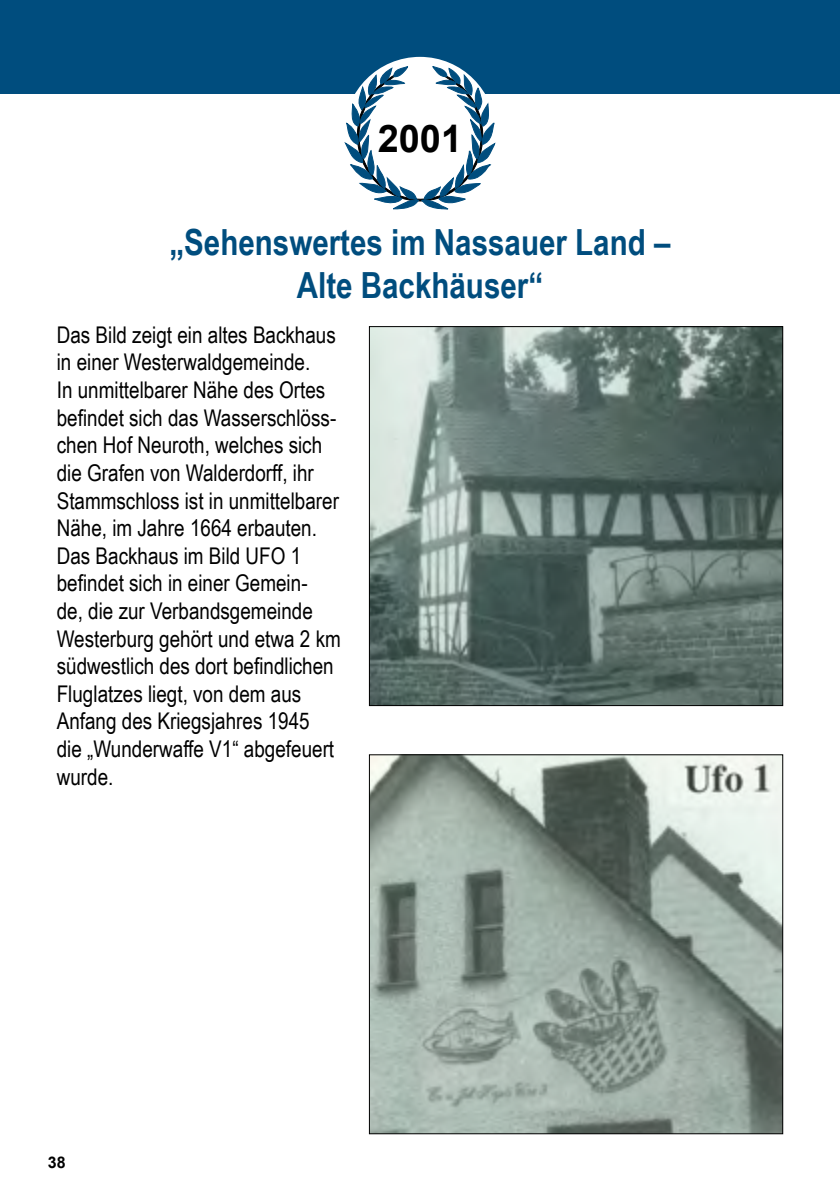
<style>
.page{position:relative;width:840px;height:1191px;background:#fff}
.page>*{position:absolute;margin:0;border:0;box-sizing:border-box;transform-origin:0 0}
.t1{font:700 38px "Arial";color:#000}
.t2{font:700 36px/43.2px "Arial Narrow";color:#004d7e;text-align:center}
.t3{font:23px/27.6px "Arial Narrow";color:#000}
.t4{font:700 16px "Arial";color:#000}
</style>
<div class="page">
<div style="left:0;top:0;width:839px;height:94px;background:#004d7e"></div>
<svg style="left:345px;top:65px;width:150px;height:144px"></svg>
<img style="left:371px;top:328px;width:409px;height:376px">
<div style="left:369px;top:326px;width:413px;height:380px;border:1px solid #000"></div>
<img style="left:371px;top:756px;width:409px;height:376px">
<div style="left:369px;top:754px;width:413px;height:380px;border:1px solid #000"></div>
<h1 class="t1" style="left:377px;top:113px;width:86px">2001</h1>
<h2 class="t2" style="left:169px;top:219px;width:502px">„Sehenswertes im Nassauer Land –<br>Alte Backhäuser“</h2>
<p class="t3" style="left:57px;top:320px;width:285px">Das Bild zeigt ein altes Backhaus in einer Westerwaldgemeinde.<br>In unmittelbarer Nähe des Ortes befindet sich das Wasserschlöss&shy;chen Hof Neuroth, welches sich die Grafen von Walderdorff, ihr<br>Stammschloss ist in unmittelbarer<br>Nähe, im Jahre 1664 erbauten.<br>Das Backhaus im Bild UFO 1 befindet sich in einer Gemein-<br>de, die zur Verbandsgemeinde<br>Westerburg gehört und etwa 2 km südwestlich des dort befindlichen<br>Fluglatzes liegt, von dem aus<br>Anfang des Kriegsjahres 1945<br>die „Wunderwaffe V1“ abgefeuert wurde.</p>
<p class="t4" style="left:48px;top:1152px;width:19px">38</p>
</div>
